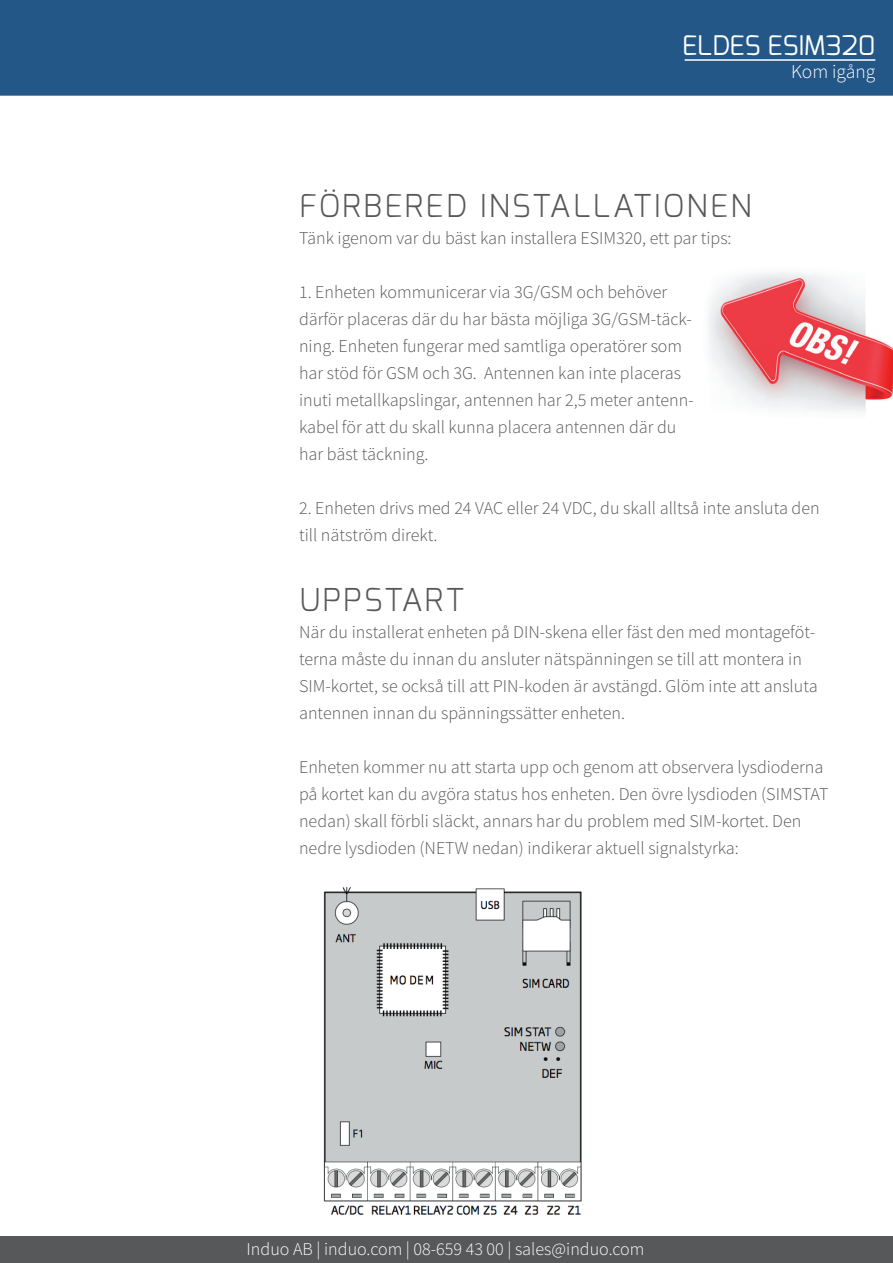
<style>
.page{position:relative;width:893px;height:1263px;background:#fff}
.page>*{position:absolute;margin:0;border:0;box-sizing:border-box;transform-origin:0 0}
.t1{font:300 31.5px "Exo";letter-spacing:.075em;color:#57585a}
.t2{font:27px "Exo";color:#fff}
.t3{font:300 19.5px "Source Sans Pro";color:#fff}
.t4{font:300 18px/27px "Source Sans Pro";color:#57585a}
.t5{font:300 18px "Source Sans Pro";color:#fff}
</style>
<div class="page">
<div style="left:0;top:0;width:893px;height:96px;background:#235788"></div>
<div style="left:0;top:1236px;width:893px;height:27px;background:#57585a"></div>
<hr style="left:685px;top:59px;width:190px;height:2px;background:#fff">
<img style="left:709px;top:272px;width:184px;height:140px">
<img style="left:323px;top:886px;width:259px;height:329px">
<h2 class="t2" style="left:682px;top:28px;width:195px">ELDES ESIM320</h2>
<p class="t3" style="left:791px;top:60px;width:86px">Kom igång</p>
<h1 class="t1" style="left:299px;top:185px;width:454px">FÖRBERED INSTALLATIONEN</h1>
<p class="t4" style="left:299px;top:225px;width:434px">Tänk igenom var du bäst kan installera ESIM320, ett par tips:</p>
<p class="t4" style="left:299px;top:279px;width:396px">1. Enheten kommunicerar via 3G/GSM och behöver därför placeras där du har bästa möjliga 3G/GSM-täck&shy;ning. Enheten fungerar med samtliga operatörer som har stöd för GSM och 3G. Antennen kan inte placeras inuti metallkapslingar, antennen har 2,5 meter antenn&shy;kabel för att du skall kunna placera antennen där du har bäst täckning.</p>
<p class="t4" style="left:299px;top:495px;width:522px">2. Enheten drivs med 24 VAC eller 24 VDC, du skall alltså inte ansluta den till nätström direkt.</p>
<h1 class="t1" style="left:299px;top:580px;width:167px">UPPSTART</h1>
<p class="t4" style="left:299px;top:619px;width:520px">När du installerat enheten på DIN-skena eller fäst den med montageföt&shy;terna måste du innan du ansluter nätspänningen se till att montera in SIM-kortet, se också till att PIN-koden är avstängd. Glöm inte att ansluta antennen innan du spänningssätter enheten.</p>
<p class="t4" style="left:299px;top:754px;width:531px">Enheten kommer nu att starta upp och genom att observera lysdioderna på kortet kan du avgöra status hos enheten. Den övre lysdioden (SIMSTAT nedan) skall förbli släckt, annars har du problem med SIM-kortet. Den nedre lysdioden (NETW nedan) indikerar aktuell signalstyrka:</p>
<p class="t5" style="left:247px;top:1238px;width:399px">Induo AB | induo.com | 08-659 43 00 | sales@induo.com</p>
</div>
